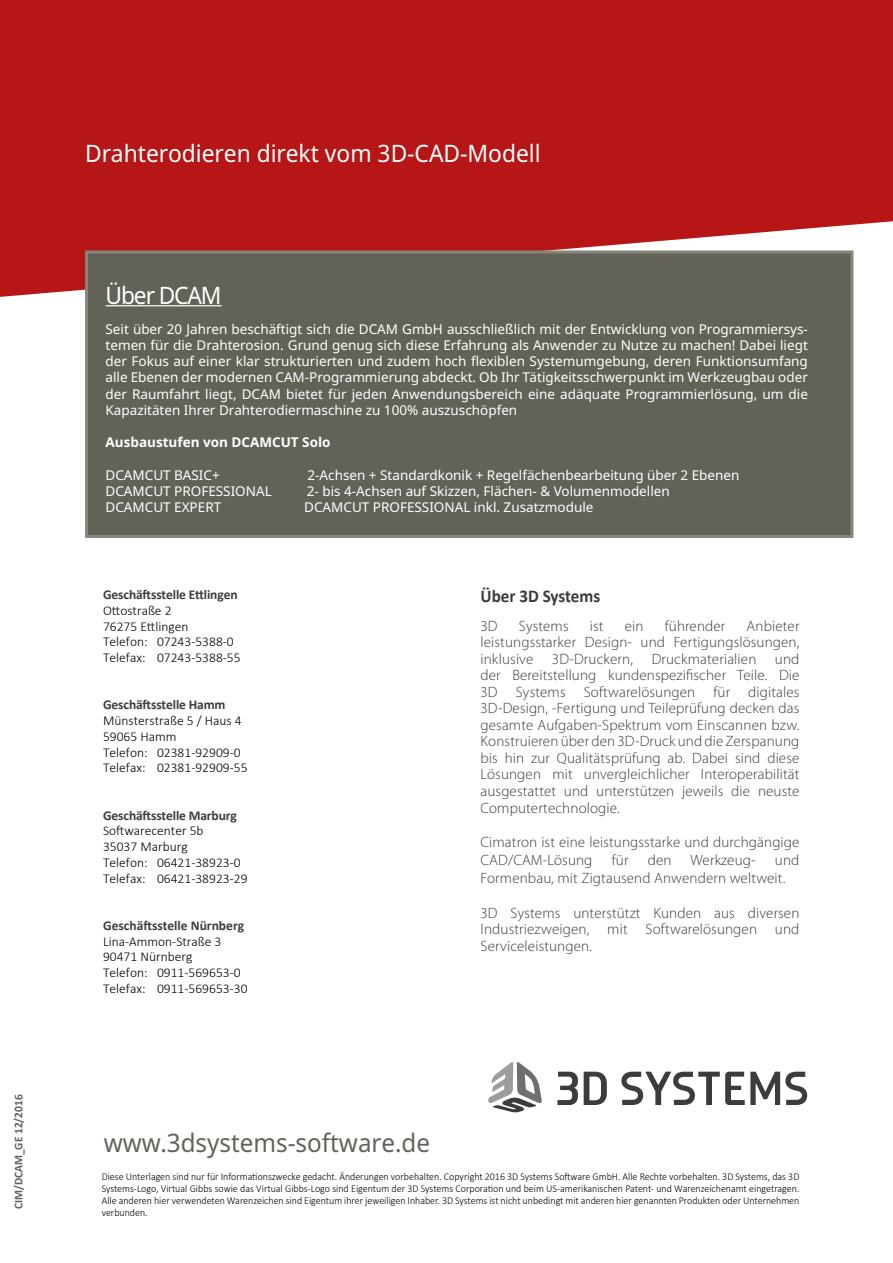
<style>
.page{position:relative;width:893px;height:1263px;background:#fff}
.page>*{position:absolute;margin:0;border:0;box-sizing:border-box;transform-origin:0 0}
.Cimatron{font:25.5px "Noto Sans";color:#636259;scale:.95 1}
.Cimatron-2{font:24px "Noto Sans";color:#fff;scale:.95 1}
.Cimatron-3{font:24px "Noto Sans";letter-spacing:-.05em;color:#fff;scale:.95 1}
.t1{font:700 18px "Calibri";color:#3c3c3b;scale:.95 1}
.t2{font:300 15px/16.5px "Myriad Pro";letter-spacing:.01em;color:#3c3c3b;text-align:justify}
.Absatzformat_1{font:13.5px/16.2px "Noto Sans";color:#fff;text-align:justify}
.t3{font:300 13.5px "Calibri";color:#000}
.t4{font:700 13.5px "Calibri";letter-spacing:-.01em;color:#3c3c3b}
.Absatzformat_1-2{font:700 13.5px "Noto Sans";color:#fff}
.Cimatron-4{font:700 12px "Calibri";color:#636259;scale:.95 1}
.t5{font:300 10.5px/12px "Calibri";color:#000;text-align:justify;scale:.95 1}
</style>
<div class="page">
<div style="left:0;top:0;width:893px;height:297px;background:#b61615"></div>
<div style="left:872px;top:0;width:21px;height:221px;background:#b61615"></div>
<svg style="left:584px;top:1072px;width:23px;height:33px"></svg>
<svg style="left:488px;top:1062px;width:54px;height:50px"></svg>
<svg style="left:557px;top:1072px;width:21px;height:33px"></svg>
<svg style="left:621px;top:1072px;width:186px;height:33px"></svg>
<div style="left:85px;top:250px;width:768px;height:288px;background:#636259;border:3px solid #87867c"></div>
<hr style="left:106px;top:305px;width:116px;height:1px;background:#fff">
<p class="Cimatron-4" style="left:11px;top:1209px;width:122px;rotate:-90deg">CIM/DCAM_GE 12/2016</p>
<p class="Cimatron-2" style="left:85px;top:136px;width:481px">Drahterodieren direkt vom 3D-CAD-Modell</p>
<p class="Cimatron-3" style="left:106px;top:279px;width:124px">Über DCAM</p>
<p class="Absatzformat_1" style="left:106px;top:320px;width:704px">Seit über 20 Jahren beschäftigt sich die DCAM GmbH ausschließlich mit der Entwicklung von Programmiersys&shy;temen für die Drahterosion. Grund genug sich diese Erfahrung als Anwender zu Nutze zu machen! Dabei liegt der Fokus auf einer klar strukturierten und zudem hoch flexiblen Systemumgebung, deren Funktionsumfang alle Ebenen der modernen CAM-Programmierung abdeckt. Ob Ihr Tätigkeitsschwerpunkt im Werkzeugbau oder der Raumfahrt liegt, DCAM bietet für jeden Anwendungsbereich eine adäquate Programmierlösung, um die Kapazitäten Ihrer Drahterodiermaschine zu 100% auszuschöpfen</p>
<p class="Absatzformat_1-2" style="left:106px;top:433px;width:226px">Ausbaustufen von DCAMCUT Solo</p>
<p class="Absatzformat_1" style="left:106px;top:466px;width:116px">DCAMCUT BASIC+</p>
<p class="Absatzformat_1" style="left:307px;top:466px;width:433px">2-Achsen + Standardkonik + Regelfächenbearbeitung über 2 Ebenen</p>
<p class="Absatzformat_1" style="left:106px;top:482px;width:168px">DCAMCUT PROFESSIONAL</p>
<p class="Absatzformat_1" style="left:307px;top:482px;width:364px">2- bis 4-Achsen auf Skizzen, Flächen- &amp; Volumenmodellen</p>
<p class="Absatzformat_1" style="left:106px;top:499px;width:117px">DCAMCUT EXPERT</p>
<p class="Absatzformat_1" style="left:304px;top:499px;width:291px">DCAMCUT PROFESSIONAL inkl. Zusatzmodule</p>
<p class="t4" style="left:103px;top:586px;width:136px">Geschäftsstelle Ettlingen</p>
<p class="t3" style="left:103px;top:602px;width:70px">Ottostraße 2</p>
<p class="t3" style="left:103px;top:618px;width:87px">76275 Ettlingen</p>
<p class="t3" style="left:103px;top:633px;width:132px">Telefon: 07243-5388-0</p>
<p class="t3" style="left:103px;top:649px;width:139px">Telefax: 07243-5388-55</p>
<p class="t4" style="left:103px;top:696px;width:124px">Geschäftsstelle Hamm</p>
<p class="t3" style="left:103px;top:712px;width:140px">Münsterstraße 5 / Haus 4</p>
<p class="t3" style="left:103px;top:728px;width:75px">59065 Hamm</p>
<p class="t3" style="left:103px;top:744px;width:139px">Telefon: 02381-92909-0</p>
<p class="t3" style="left:103px;top:759px;width:146px">Telefax: 02381-92909-55</p>
<p class="t4" style="left:103px;top:806px;width:135px">Geschäftsstelle Marburg</p>
<p class="t3" style="left:103px;top:822px;width:102px">Softwarecenter 5b</p>
<p class="t3" style="left:103px;top:838px;width:86px">35037 Marburg</p>
<p class="t3" style="left:103px;top:854px;width:139px">Telefon: 06421-38923-0</p>
<p class="t3" style="left:103px;top:870px;width:146px">Telefax: 06421-38923-29</p>
<p class="t4" style="left:103px;top:917px;width:143px">Geschäftsstelle Nürnberg</p>
<p class="t3" style="left:103px;top:933px;width:120px">Lina-Ammon-Straße 3</p>
<p class="t3" style="left:103px;top:948px;width:91px">90471 Nürnberg</p>
<p class="t3" style="left:103px;top:964px;width:139px">Telefon: 0911-569653-0</p>
<p class="t3" style="left:103px;top:980px;width:146px">Telefax: 0911-569653-30</p>
<p class="t1" style="left:480px;top:585px;width:127px">Über 3D Systems</p>
<p class="t2" style="left:480px;top:618px;width:19px">3D</p>
<p class="t2" style="left:519px;top:618px;width:51px">Systems</p>
<p class="t2" style="left:590px;top:618px;width:15px">ist</p>
<p class="t2" style="left:625px;top:618px;width:20px">ein</p>
<p class="t2" style="left:665px;top:618px;width:62px">führender</p>
<p class="t2" style="left:480px;top:618px;width:320px;text-indent:266px">Anbieter leistungsstarker Design- und Fertigungslösungen, inklusive 3D-Druckern, Druckmaterialien und der Bereitstellung kundenspezifischer Teile. Die 3D Systems Softwarelösungen für digitales 3D-Design, -Fertigung und Teileprüfung decken das gesamte Aufgaben-Spektrum vom Einscannen bzw.<br>Konstruieren über den 3D-Druck und die Zerspanung bis hin zur Qualitätsprüfung ab. Dabei sind diese Lösungen mit unvergleichlicher Interoperabilität ausgestattet und unterstützen jeweils die neuste Computertechnologie.</p>
<p class="t2" style="left:480px;top:833px;width:320px;line-height:18px">Cimatron ist eine leistungsstarke und durchgängige<br>CAD/CAM-Lösung</p>
<p class="t2" style="left:612px;top:852px;width:18px">für</p>
<p class="t2" style="left:648px;top:852px;width:25px">den</p>
<p class="t2" style="left:690px;top:852px;width:67px">Werkzeug-</p>
<p class="t2" style="left:480px;top:851px;width:320px;line-height:18px;text-indent:294px">und<br>Formenbau, mit Zigtausend Anwendern weltweit.</p>
<p class="t2" style="left:480px;top:904px;width:320px">3D Systems unterstützt Kunden aus diversen Industriezweigen, mit Softwarelösungen und Serviceleistungen.</p>
<p class="Cimatron" style="left:104px;top:1125px;width:345px">www.3dsystems-software.de</p>
<p class="t5" style="left:102px;top:1170px;width:736px">Diese Unterlagen sind nur für Informationszwecke gedacht. Änderungen vorbehalten. Copyright 2016 3D Systems Software GmbH. Alle Rechte vorbehalten. 3D Systems, das 3D Systems-Logo, Virtual Gibbs sowie das Virtual Gibbs-Logo sind Eigentum der 3D Systems Corporation und beim US-amerikanischen Patent- und Warenzeichenamt eingetragen.<br>Alle anderen hier verwendeten Warenzeichen sind Eigentum ihrer jeweiligen Inhaber. 3D Systems ist nicht unbedingt mit anderen hier genannten Produkten oder Unternehmen verbunden.</p>
</div>
